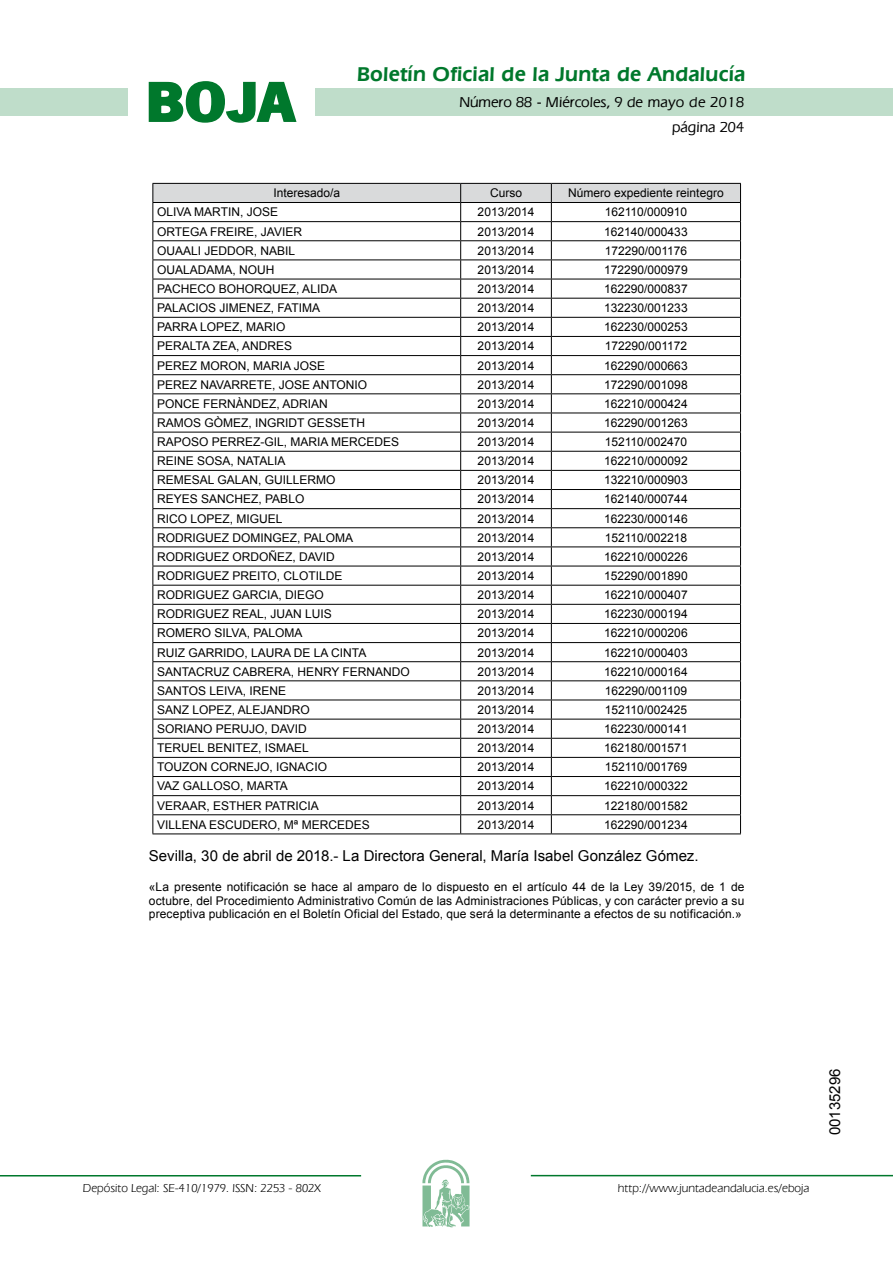
<style>
.page{position:relative;width:893px;height:1263px;background:#fff}
.page>*{position:absolute;margin:0;border:0;box-sizing:border-box;transform-origin:0 0}
.t1{font:700 57.75px "News Got T";color:#00782c;scale:1.14 1}
.t2{font:600 21px "Eras IT Cby BT";letter-spacing:.01em;color:#00782c}
.t3{font:15px "Arial";color:#000}
.t4{font:500 15px/24.5px "Eras IT Cby BT";color:#000;text-align:right}
.t5{font:12px/13.5px "Arial";color:#000;text-align:justify}
.t6{font:12px "Eras IT Cby BT";color:#000}
</style>
<div class="page">
<div style="left:315px;top:88px;width:577px;height:28px;background:#bfddca"></div>
<div style="left:0;top:88px;width:128px;height:28px;background:#bfddca"></div>
<hr style="left:0;top:1175px;width:361px;height:2px;background:#00782c">
<svg style="left:422px;top:1159px;width:47px;height:68px"></svg>
<hr style="left:531px;top:1175px;width:361px;height:1px;background:#00782c">
<svg style="left:148px;top:81px;width:149px;height:42px"></svg>
<svg style="left:152px;top:183px;width:589px;height:651px"></svg>
<hr style="left:152px;top:834px;width:308px;height:1px;background:#000">
<hr style="left:460px;top:834px;width:91px;height:1px;background:#000">
<hr style="left:551px;top:834px;width:190px;height:1px;background:#000">
<h1 class="t1" style="left:145px;top:68px;width:133px">BOJA</h1>
<h2 class="t2" style="left:357px;top:62px;width:390px">Boletín Oficial de la Junta de Andalucía</h2>
<p class="t4" style="left:459px;top:90px;width:286px">Número 88 - Miércoles, 9 de mayo de 2018 página 204</p>
<p class="t5" style="left:273px;top:186px;width:68px">Interesado/a</p>
<p class="t5" style="left:490px;top:186px;width:34px">Curso</p>
<p class="t5" style="left:568px;top:186px;width:157px">Número expediente reintegro</p>
<p class="t5" style="left:157px;top:206px;width:122px">OLIVA MARTIN, JOSE</p>
<p class="t5" style="left:477px;top:206px;width:58px">2013/2014</p>
<p class="t5" style="left:604px;top:206px;width:84px">162110/000910</p>
<p class="t5" style="left:157px;top:225px;width:146px">ORTEGA FREIRE, JAVIER</p>
<p class="t5" style="left:477px;top:225px;width:58px">2013/2014</p>
<p class="t5" style="left:604px;top:225px;width:85px">162140/000433</p>
<p class="t5" style="left:157px;top:244px;width:140px">OUAALI JEDDOR, NABIL</p>
<p class="t5" style="left:477px;top:244px;width:58px">2013/2014</p>
<p class="t5" style="left:604px;top:244px;width:84px">172290/001176</p>
<p class="t5" style="left:157px;top:263px;width:119px">OUALADAMA, NOUH</p>
<p class="t5" style="left:477px;top:263px;width:58px">2013/2014</p>
<p class="t5" style="left:604px;top:263px;width:85px">172290/000979</p>
<p class="t5" style="left:157px;top:282px;width:181px">PACHECO BOHORQUEZ, ALIDA</p>
<p class="t5" style="left:477px;top:282px;width:58px">2013/2014</p>
<p class="t5" style="left:604px;top:282px;width:85px">162290/000837</p>
<p class="t5" style="left:157px;top:301px;width:164px">PALACIOS JIMENEZ, FATIMA</p>
<p class="t5" style="left:477px;top:301px;width:58px">2013/2014</p>
<p class="t5" style="left:604px;top:301px;width:85px">132230/001233</p>
<p class="t5" style="left:157px;top:320px;width:130px">PARRA LOPEZ, MARIO</p>
<p class="t5" style="left:477px;top:320px;width:58px">2013/2014</p>
<p class="t5" style="left:604px;top:320px;width:85px">162230/000253</p>
<p class="t5" style="left:157px;top:340px;width:136px">PERALTA ZEA, ANDRES</p>
<p class="t5" style="left:477px;top:340px;width:58px">2013/2014</p>
<p class="t5" style="left:604px;top:340px;width:84px">172290/001172</p>
<p class="t5" style="left:157px;top:359px;width:170px">PEREZ MORON, MARIA JOSE</p>
<p class="t5" style="left:477px;top:359px;width:58px">2013/2014</p>
<p class="t5" style="left:604px;top:359px;width:85px">162290/000663</p>
<p class="t5" style="left:157px;top:378px;width:212px">PEREZ NAVARRETE, JOSE ANTONIO</p>
<p class="t5" style="left:477px;top:378px;width:58px">2013/2014</p>
<p class="t5" style="left:604px;top:378px;width:85px">172290/001098</p>
<p class="t5" style="left:157px;top:397px;width:172px">PONCE FERNÀNDEZ, ADRIAN</p>
<p class="t5" style="left:477px;top:397px;width:58px">2013/2014</p>
<p class="t5" style="left:604px;top:397px;width:85px">162210/000424</p>
<p class="t5" style="left:157px;top:416px;width:209px">RAMOS GÒMEZ, INGRIDT GESSETH</p>
<p class="t5" style="left:477px;top:416px;width:58px">2013/2014</p>
<p class="t5" style="left:604px;top:416px;width:85px">162290/001263</p>
<p class="t5" style="left:157px;top:435px;width:244px">RAPOSO PERREZ-GIL, MARIA MERCEDES</p>
<p class="t5" style="left:477px;top:435px;width:58px">2013/2014</p>
<p class="t5" style="left:604px;top:435px;width:84px">152110/002470</p>
<p class="t5" style="left:157px;top:454px;width:130px">REINE SOSA, NATALIA</p>
<p class="t5" style="left:477px;top:454px;width:58px">2013/2014</p>
<p class="t5" style="left:604px;top:454px;width:85px">162210/000092</p>
<p class="t5" style="left:157px;top:473px;width:180px">REMESAL GALAN, GUILLERMO</p>
<p class="t5" style="left:477px;top:473px;width:58px">2013/2014</p>
<p class="t5" style="left:604px;top:473px;width:85px">132210/000903</p>
<p class="t5" style="left:157px;top:493px;width:149px">REYES SANCHEZ, PABLO</p>
<p class="t5" style="left:477px;top:493px;width:58px">2013/2014</p>
<p class="t5" style="left:604px;top:493px;width:85px">162140/000744</p>
<p class="t5" style="left:157px;top:512px;width:127px">RICO LOPEZ, MIGUEL</p>
<p class="t5" style="left:477px;top:512px;width:58px">2013/2014</p>
<p class="t5" style="left:604px;top:512px;width:85px">162230/000146</p>
<p class="t5" style="left:157px;top:531px;width:197px">RODRIGUEZ DOMINGEZ, PALOMA</p>
<p class="t5" style="left:477px;top:531px;width:58px">2013/2014</p>
<p class="t5" style="left:604px;top:531px;width:84px">152110/002218</p>
<p class="t5" style="left:157px;top:550px;width:179px">RODRIGUEZ ORDOÑEZ, DAVID</p>
<p class="t5" style="left:477px;top:550px;width:58px">2013/2014</p>
<p class="t5" style="left:604px;top:550px;width:85px">162210/000226</p>
<p class="t5" style="left:157px;top:569px;width:187px">RODRIGUEZ PREITO, CLOTILDE</p>
<p class="t5" style="left:477px;top:569px;width:58px">2013/2014</p>
<p class="t5" style="left:604px;top:569px;width:85px">152290/001890</p>
<p class="t5" style="left:157px;top:588px;width:168px">RODRIGUEZ GARCIA, DIEGO</p>
<p class="t5" style="left:477px;top:588px;width:58px">2013/2014</p>
<p class="t5" style="left:604px;top:588px;width:85px">162210/000407</p>
<p class="t5" style="left:157px;top:607px;width:176px">RODRIGUEZ REAL, JUAN LUIS</p>
<p class="t5" style="left:477px;top:607px;width:58px">2013/2014</p>
<p class="t5" style="left:604px;top:607px;width:85px">162230/000194</p>
<p class="t5" style="left:157px;top:627px;width:147px">ROMERO SILVA, PALOMA</p>
<p class="t5" style="left:477px;top:627px;width:58px">2013/2014</p>
<p class="t5" style="left:604px;top:627px;width:85px">162210/000206</p>
<p class="t5" style="left:157px;top:646px;width:211px">RUIZ GARRIDO, LAURA DE LA CINTA</p>
<p class="t5" style="left:477px;top:646px;width:58px">2013/2014</p>
<p class="t5" style="left:604px;top:646px;width:85px">162210/000403</p>
<p class="t5" style="left:157px;top:665px;width:254px">SANTACRUZ CABRERA, HENRY FERNANDO</p>
<p class="t5" style="left:477px;top:665px;width:58px">2013/2014</p>
<p class="t5" style="left:604px;top:665px;width:85px">162210/000164</p>
<p class="t5" style="left:157px;top:684px;width:130px">SANTOS LEIVA, IRENE</p>
<p class="t5" style="left:477px;top:684px;width:58px">2013/2014</p>
<p class="t5" style="left:604px;top:684px;width:84px">162290/001109</p>
<p class="t5" style="left:157px;top:703px;width:154px">SANZ LOPEZ, ALEJANDRO</p>
<p class="t5" style="left:477px;top:703px;width:58px">2013/2014</p>
<p class="t5" style="left:604px;top:703px;width:84px">152110/002425</p>
<p class="t5" style="left:157px;top:722px;width:151px">SORIANO PERUJO, DAVID</p>
<p class="t5" style="left:477px;top:722px;width:58px">2013/2014</p>
<p class="t5" style="left:604px;top:722px;width:85px">162230/000141</p>
<p class="t5" style="left:157px;top:741px;width:153px">TERUEL BENITEZ, ISMAEL</p>
<p class="t5" style="left:477px;top:741px;width:58px">2013/2014</p>
<p class="t5" style="left:604px;top:741px;width:85px">162180/001571</p>
<p class="t5" style="left:157px;top:760px;width:171px">TOUZON CORNEJO, IGNACIO</p>
<p class="t5" style="left:477px;top:760px;width:58px">2013/2014</p>
<p class="t5" style="left:604px;top:760px;width:84px">152110/001769</p>
<p class="t5" style="left:157px;top:780px;width:132px">VAZ GALLOSO, MARTA</p>
<p class="t5" style="left:477px;top:780px;width:58px">2013/2014</p>
<p class="t5" style="left:604px;top:780px;width:85px">162210/000322</p>
<p class="t5" style="left:157px;top:799px;width:163px">VERAAR, ESTHER PATRICIA</p>
<p class="t5" style="left:477px;top:799px;width:58px">2013/2014</p>
<p class="t5" style="left:604px;top:799px;width:85px">122180/001582</p>
<p class="t5" style="left:157px;top:818px;width:214px">VILLENA ESCUDERO, Mª MERCEDES</p>
<p class="t5" style="left:477px;top:818px;width:58px">2013/2014</p>
<p class="t5" style="left:604px;top:818px;width:85px">162290/001234</p>
<p class="t3" style="left:149px;top:846px;width:551px">Sevilla, 30 de abril de 2018.- La Directora General, María Isabel González Gómez.</p>
<p class="t5" style="left:149px;top:880px;width:597px">«La presente notificación se hace al amparo de lo dispuesto en el artículo 44 de la Ley 39/2015, de 1 de octubre, del Procedimiento Administrativo Común de las Administraciones Públicas, y con carácter previo a su preceptiva publicación en el Boletín Oficial del Estado, que será la determinante a efectos de su notificación.»</p>
<p class="t6" style="left:83px;top:1181px;width:239px">Depósito Legal: SE-410/1979. ISSN: 2253 - 802X</p>
<p class="t6" style="left:618px;top:1181px;width:193px">http://www.juntadeandalucia.es/eboja</p>
<p class="t3" style="left:825px;top:1135px;width:68px;rotate:-90deg">00135296</p>
</div>
